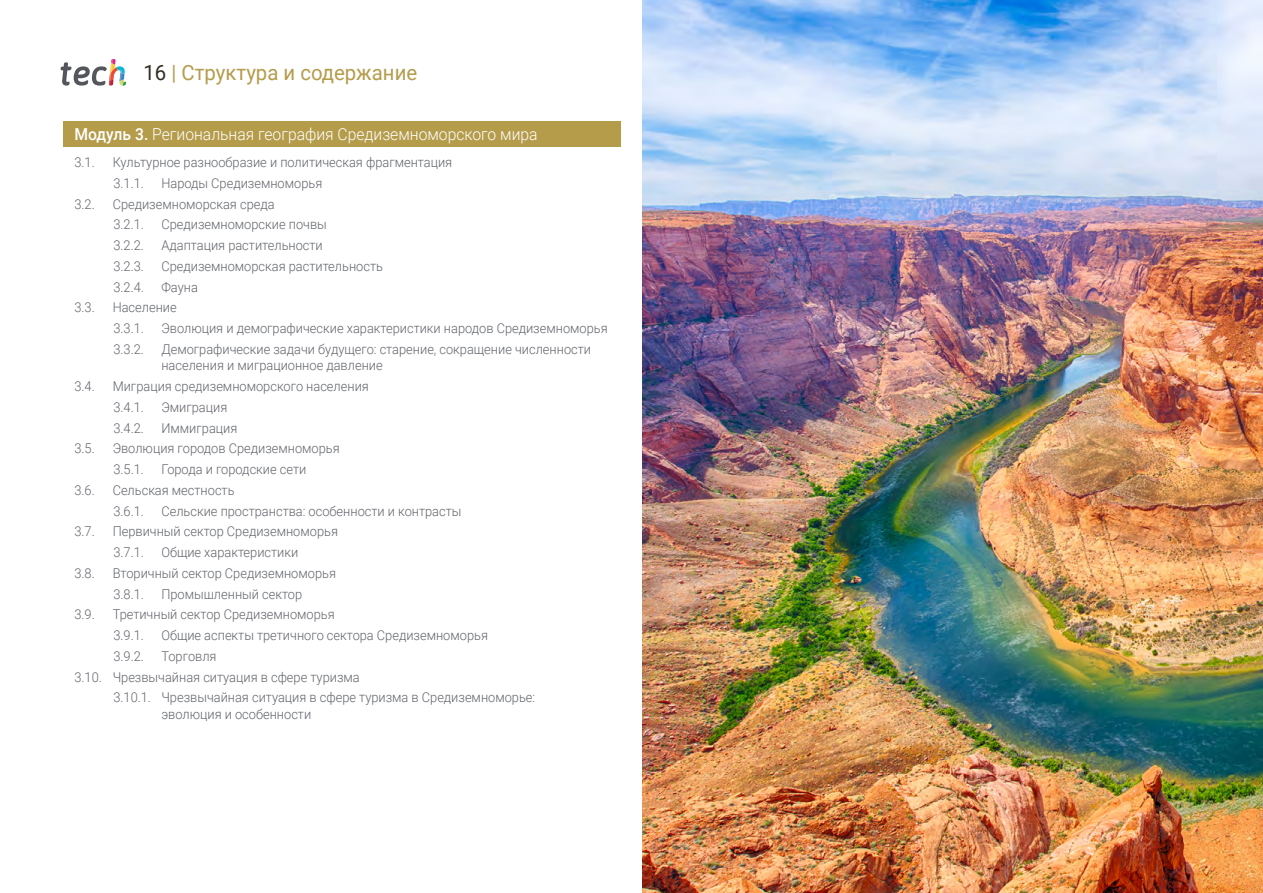
<style>
.page{position:relative;width:1263px;height:893px;background:#fff}
.page>*{position:absolute;margin:0;border:0;box-sizing:border-box;transform-origin:0 0}
.t1{font:21px "Roboto";color:#b49c4b}
.t2{font:300 16.5px "Roboto";color:#fff;scale:.95 1}
.t3{font:300 13.5px/20.7px "Roboto";color:#61646a;scale:.95 1}
.s1{color:#312e20}
.s2{font-weight:500}
</style>
<div class="page">
<div style="left:63px;top:121px;width:558px;height:25px;background:#b49c4b"></div>
<svg style="left:61px;top:59px;width:65px;height:27px"></svg>
<img style="left:642px;top:0;width:621px;height:893px">
<h1 class="t1" style="left:144px;top:57px;width:275px"><span class="s1">16</span> | Структура и содержание</h1>
<p class="t2" style="left:74px;top:123px;width:489px"><span class="s2">Модуль 3.</span> Региональная география Средиземноморского мира</p>
<p class="t3" style="left:74px;top:151px;width:23px">3.1.</p>
<p class="t3" style="left:113px;top:151px;width:359px">Культурное разнообразие и политическая фрагментация<br>3.1.1.</p>
<p class="t3" style="left:161px;top:172px;width:171px">Народы Средиземноморья</p>
<p class="t3" style="left:74px;top:193px;width:23px">3.2.</p>
<p class="t3" style="left:113px;top:193px;width:172px">Средиземноморская среда<br>3.2.1.</p>
<p class="t3" style="left:161px;top:214px;width:176px">Средиземноморские почвы</p>
<p class="t3" style="left:113px;top:234px;width:34px">3.2.2.</p>
<p class="t3" style="left:161px;top:234px;width:171px">Адаптация растительности</p>
<p class="t3" style="left:113px;top:255px;width:34px">3.2.3.</p>
<p class="t3" style="left:161px;top:255px;width:235px">Средиземноморская растительность</p>
<p class="t3" style="left:113px;top:276px;width:34px">3.2.4.</p>
<p class="t3" style="left:161px;top:276px;width:40px">Фауна</p>
<p class="t3" style="left:74px;top:297px;width:23px">3.3.</p>
<p class="t3" style="left:113px;top:297px;width:69px">Население<br>3.3.1.</p>
<p class="t3" style="left:161px;top:317px;width:471px">Эволюция и демографические характеристики народов Средиземноморья</p>
<p class="t3" style="left:113px;top:338px;width:34px">3.3.2.</p>
<p class="t3" style="left:161px;top:340px;width:454px;line-height:16.5px">Демографические задачи будущего: старение, сокращение численности населения и миграционное давление</p>
<p class="t3" style="left:74px;top:375px;width:23px">3.4.</p>
<p class="t3" style="left:113px;top:375px;width:271px">Миграция средиземноморского населения<br>3.4.1.</p>
<p class="t3" style="left:161px;top:396px;width:71px">Эмиграция</p>
<p class="t3" style="left:113px;top:417px;width:34px">3.4.2.</p>
<p class="t3" style="left:161px;top:417px;width:81px">Иммиграция</p>
<p class="t3" style="left:74px;top:438px;width:23px">3.5.</p>
<p class="t3" style="left:113px;top:438px;width:241px">Эволюция городов Средиземноморья<br>3.5.1.</p>
<p class="t3" style="left:161px;top:458px;width:154px">Города и городские сети</p>
<p class="t3" style="left:74px;top:479px;width:23px">3.6.</p>
<p class="t3" style="left:113px;top:479px;width:130px">Сельская местность<br>3.6.1.</p>
<p class="t3" style="left:161px;top:500px;width:317px">Сельские пространства: особенности и контрасты</p>
<p class="t3" style="left:74px;top:521px;width:23px">3.7.</p>
<p class="t3" style="left:113px;top:521px;width:239px">Первичный сектор Средиземноморья<br>3.7.1.</p>
<p class="t3" style="left:161px;top:541px;width:146px">Общие характеристики</p>
<p class="t3" style="left:74px;top:562px;width:23px">3.8.</p>
<p class="t3" style="left:113px;top:562px;width:237px">Вторичный сектор Средиземноморья<br>3.8.1.</p>
<p class="t3" style="left:161px;top:583px;width:150px">Промышленный сектор</p>
<p class="t3" style="left:74px;top:604px;width:23px">3.9.</p>
<p class="t3" style="left:113px;top:604px;width:235px">Третичный сектор Средиземноморья<br>3.9.1.</p>
<p class="t3" style="left:161px;top:624px;width:345px">Общие аспекты третичного сектора Средиземноморья</p>
<p class="t3" style="left:113px;top:645px;width:34px">3.9.2.</p>
<p class="t3" style="left:161px;top:645px;width:60px">Торговля</p>
<p class="t3" style="left:74px;top:666px;width:302px">3.10. Чрезвычайная ситуация в сфере туризма</p>
<p class="t3" style="left:113px;top:687px;width:445px">3.10.1. Чрезвычайная ситуация в сфере туризма в Средиземноморье:</p>
<p class="t3" style="left:161px;top:703px;width:159px">эволюция и особенности</p>
</div>
